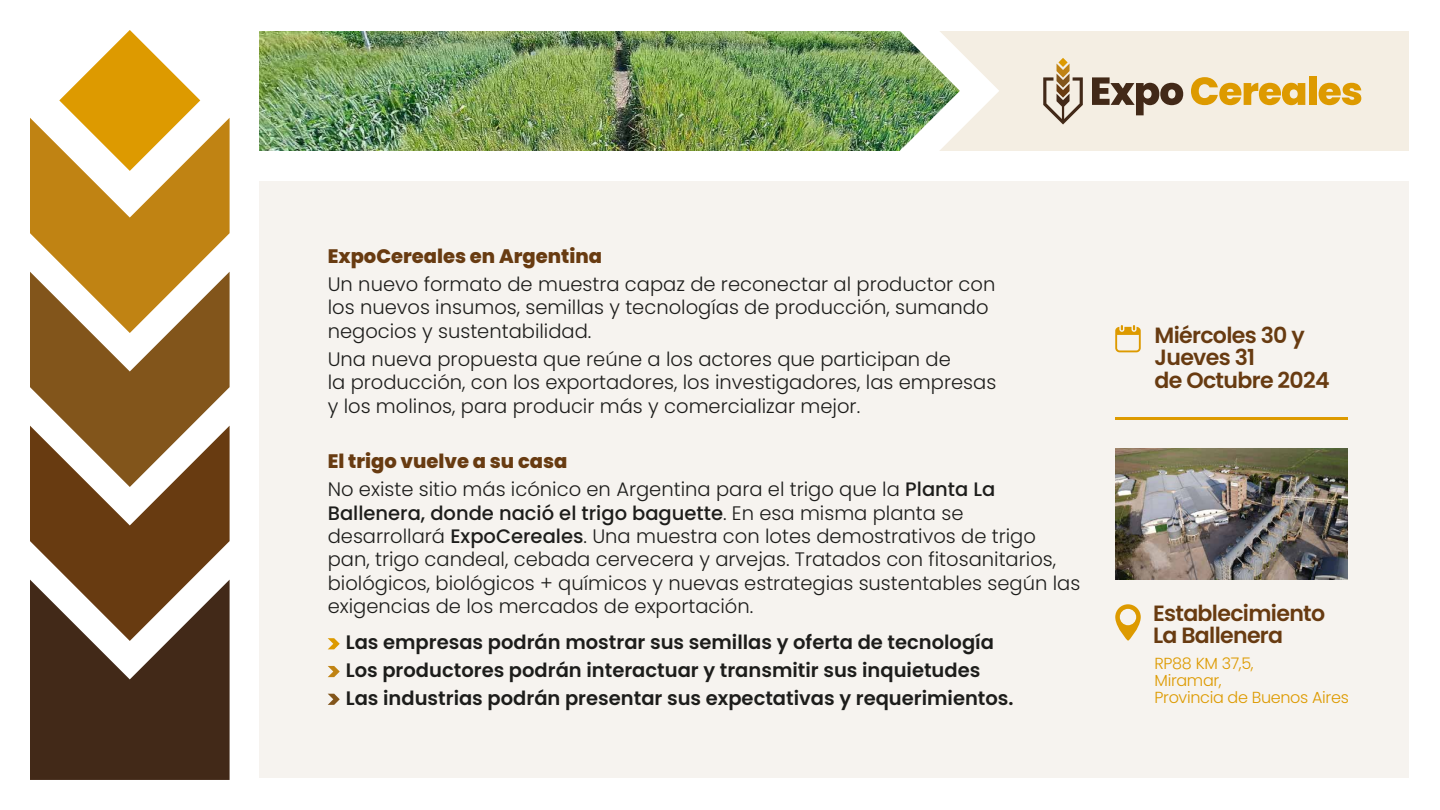
<style>
.page{position:relative;width:1440px;height:810px;background:#fff}
.page>*{position:absolute;margin:0;border:0;box-sizing:border-box;transform-origin:0 0}
.t1{font:600 22.05px/22.5px "Poppins";letter-spacing:-.03em;color:#683b11}
.t2{font:300 19.5px/23.4px "Poppins";color:#1d1d1b}
.t3{font:600 19.5px/27.9px "Poppins";color:#1d1d1b}
.t4{font:800 19.5px "Poppins";color:#683b11}
.t5{font:300 15.98px/17.2px "Poppins";letter-spacing:-.02em;color:#dd9a00}
.s1{font-weight:800;color:#683b11}
.s2{font-weight:500}
</style>
<div class="page">
<div style="left:260px;top:32px;width:1149px;height:746px;background:#f6f3ef"></div>
<img style="left:1115px;top:449px;width:233px;height:130px">
<div style="left:260px;top:32px;width:1149px;height:120px;background:#f4eee3"></div>
<svg style="left:1043px;top:58px;width:40px;height:66px"></svg>
<svg style="left:1092px;top:77px;width:91px;height:38px"></svg>
<svg style="left:1191px;top:77px;width:114px;height:28px"></svg>
<div style="left:1309px;top:76px;width:7px;height:29px;background:#dd9a00"></div>
<svg style="left:1319px;top:83px;width:42px;height:22px"></svg>
<svg style="left:30px;top:30px;width:200px;height:750px"></svg>
<svg style="left:328px;top:638px;width:12px;height:11px"></svg>
<svg style="left:328px;top:666px;width:12px;height:11px"></svg>
<svg style="left:328px;top:694px;width:12px;height:11px"></svg>
<svg style="left:1115px;top:604px;width:26px;height:37px"></svg>
<svg style="left:1115px;top:325px;width:26px;height:27px"></svg>
<hr style="left:1115px;top:417px;width:233px;height:2px;background:#dd9a00">
<img style="left:260px;top:32px;width:722px;height:120px">
<img style="left:899px;top:31px;width:100px;height:120px">
<div style="left:260px;top:152px;width:1149px;height:30px;background:#fff"></div>
<p class="t4" style="left:328px;top:245px;width:276px">ExpoCereales en Argentina</p>
<p class="t2" style="left:328px;top:273px;width:669px">Un nuevo formato de muestra capaz de reconectar al productor con los nuevos insumos, semillas y tecnologías de producción, sumando negocios y sustentabilidad.</p>
<p class="t2" style="left:328px;top:347px;width:670px">Una nueva propuesta que reúne a los actores que participan de<br>la producción, con los exportadores, los investigadores, las empresas y los molinos, para producir más y comercializar mejor.</p>
<p class="t2" style="left:328px;top:448px;width:669px;line-height:27.9px"><span class="s1">El trigo vuelve a su casa<br></span>No existe sitio más icónico en Argentina para el trigo que la <span class="s2">Planta La</span></p>
<p class="t2" style="left:328px;top:501px;width:754px"><span class="s2">Ballenera, donde nació el trigo baguette</span>. En esa misma planta se desarrollará <span class="s2">ExpoCereales</span>. Una muestra con lotes demostrativos de trigo pan, trigo candeal, cebada cervecera y arvejas. Tratados con fitosanitarios, biológicos, biológicos + químicos y nuevas estrategias sustentables según las exigencias de los mercados de exportación.</p>
<p class="t3" style="left:346px;top:629px;width:669px">Las empresas podrán mostrar sus semillas y oferta de tecnología<br>Los productores podrán interactuar y transmitir sus inquietudes<br>Las industrias podrán presentar sus expectativas y requerimientos.</p>
<p class="t1" style="left:1155px;top:324px;width:177px">Miércoles 30 y<br>Jueves 31<br>de Octubre 2024</p>
<p class="t1" style="left:1153px;top:602px;width:174px">Establecimiento<br>La Ballenera</p>
<p class="t5" style="left:1155px;top:654px;width:196px">RP88 KM 37,5,<br>Miramar,<br>Provincia de Buenos Aires</p>
</div>
